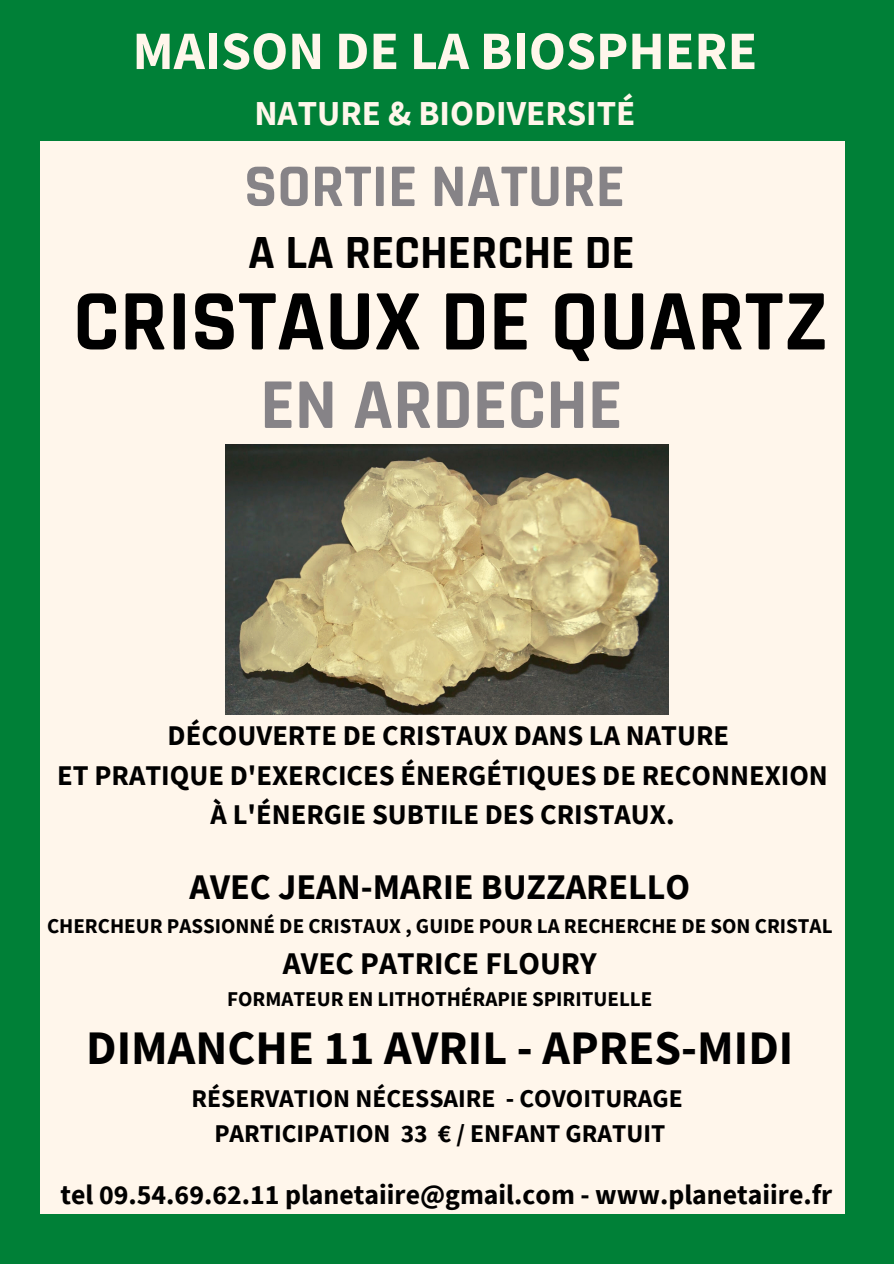
<style>
.page{position:relative;width:894px;height:1264px;background:#fff}
.page>*{position:absolute;margin:0;border:0;box-sizing:border-box;transform-origin:0 0}
.t1{font:700 87.3px "Rajdhani";color:#000}
.t2{font:700 72.15px "Rajdhani";color:#868387}
.t3{font:700 61.2px "Rajdhani";color:#868387}
.t4{font:700 54.15px "Source Sans Pro";color:#fff6eb}
.t5{font:700 48.15px "Rajdhani";color:#000}
.t6{font:700 48px "Source Sans Pro";color:#000}
.t7{font:700 36px "Source Sans Pro";color:#000}
.t8{font:700 34.95px "Source Sans Pro";color:#fff6eb}
.t9{font:700 31.5px "Source Sans Pro";color:#000}
.t10{font:700 28.5px "Source Sans Pro";color:#000}
.t11{font:700 27.75px "Source Sans Pro";color:#000}
.t12{font:700 25.5px "Source Sans Pro";color:#000}
.t13{font:700 21px "Source Sans Pro";color:#000}
</style>
<div class="page">
<div style="left:0;top:0;width:893px;height:1263px;background:#008037"></div>
<div style="left:41px;top:141px;width:804px;height:1072px;background:#fff6eb"></div>
<img style="left:225px;top:444px;width:443px;height:271px">
<p class="t4" style="left:132px;top:16px;width:626px">MAISON DE LA BIOSPHERE</p>
<p class="t8" style="left:254px;top:91px;width:382px">NATURE &amp; BIODIVERSITÉ</p>
<p class="t3" style="left:244px;top:149px;width:382px">SORTIE NATURE</p>
<p class="t5" style="left:248px;top:223px;width:388px">A LA RECHERCHE DE</p>
<p class="t1" style="left:73px;top:268px;width:757px">CRISTAUX DE QUARTZ</p>
<p class="t2" style="left:260px;top:361px;width:364px">EN ARDECHE</p>
<p class="t10" style="left:167px;top:716px;width:563px">DÉCOUVERTE DE CRISTAUX DANS LA NATURE</p>
<p class="t10" style="left:57px;top:756px;width:772px">ET PRATIQUE D'EXERCICES ÉNERGÉTIQUES DE RECONNEXION</p>
<p class="t10" style="left:210px;top:796px;width:465px">À L'ÉNERGIE SUBTILE DES CRISTAUX.</p>
<p class="t7" style="left:189px;top:863px;width:502px">AVEC JEAN-MARIE BUZZARELLO</p>
<p class="t13" style="left:47px;top:912px;width:786px">CHERCHEUR PASSIONNÉ DE CRISTAUX , GUIDE POUR LA RECHERCHE DE SON CRISTAL</p>
<p class="t9" style="left:282px;top:942px;width:315px">AVEC PATRICE FLOURY</p>
<p class="t13" style="left:227px;top:985px;width:426px">FORMATEUR EN LITHOTHÉRAPIE SPIRITUELLE</p>
<p class="t6" style="left:86px;top:1016px;width:708px">DIMANCHE 11 AVRIL - APRES-MIDI</p>
<p class="t12" style="left:191px;top:1081px;width:492px">RÉSERVATION NÉCESSAIRE - COVOITURAGE</p>
<p class="t12" style="left:214px;top:1116px;width:452px">PARTICIPATION 33 € / ENFANT GRATUIT</p>
<p class="t11" style="left:61px;top:1176px;width:773px">tel 09.54.69.62.11 planetaiire@gmail.com - www.planetaiire.fr</p>
</div>
